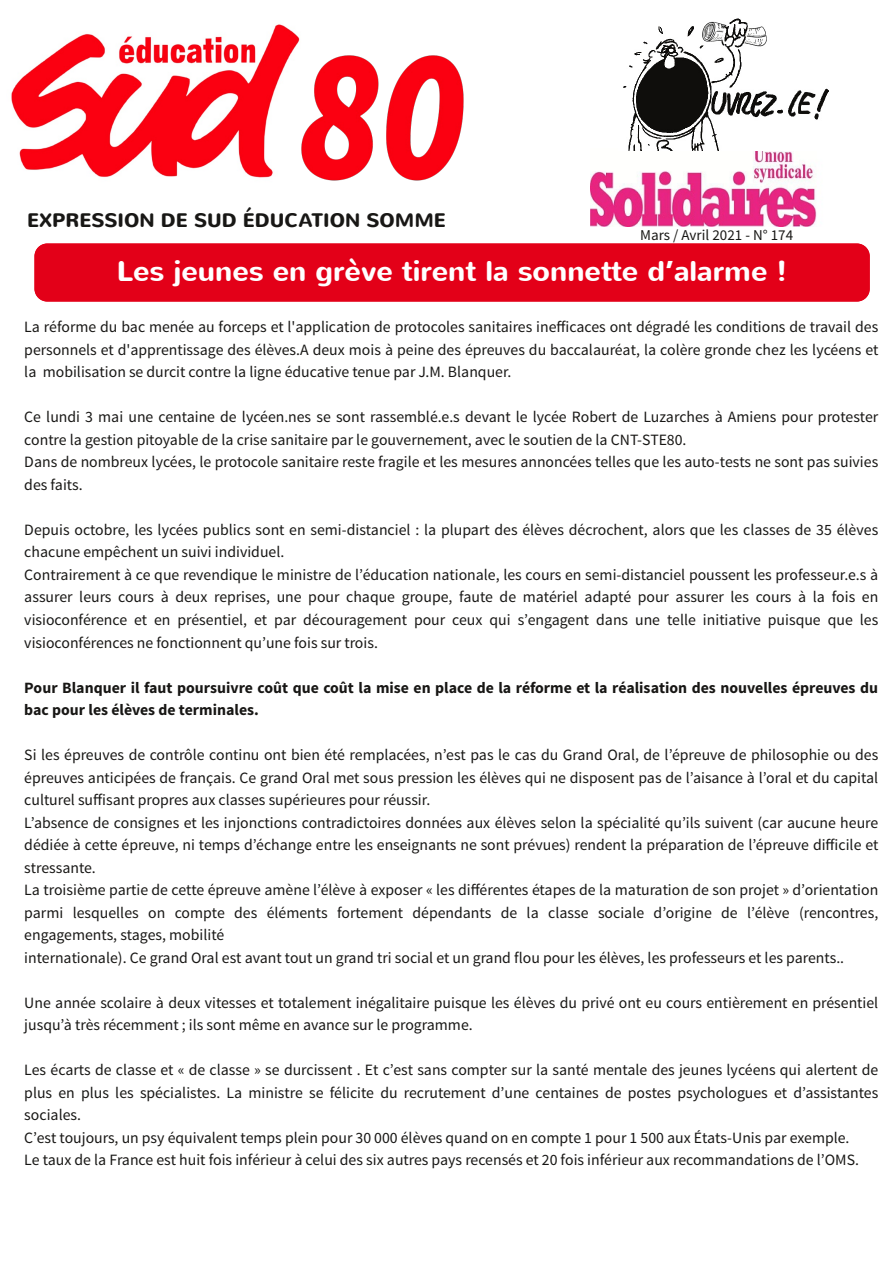
<style>
.page{position:relative;width:893px;height:1263px;background:#fff}
.page>*{position:absolute;margin:0;border:0;box-sizing:border-box;transform-origin:0 0}
.t1{font:700 28.5px "Nunito";color:#fff}
.t2{font:700 19.5px "Nunito";color:#181715}
.t3{font:15.75px/22.5px "Source Sans Pro";color:#181715}
.t4{font:700 15.75px/22.5px "Source Sans Pro";color:#181715}
.t5{font:15px "Source Sans Pro";letter-spacing:.005em;color:#181715}
</style>
<div class="page">
<img style="left:11px;top:24px;width:289px;height:154px">
<img style="left:591px;top:151px;width:226px;height:75px">
<img style="left:301px;top:55px;width:163px;height:126px">
<img style="left:623px;top:18px;width:206px;height:133px">
<div style="left:34px;top:243px;width:836px;height:58px;background:#e30018;border-radius:13px"></div>
<p class="t2" style="left:27px;top:208px;width:420px">EXPRESSION DE SUD ÉDUCATION SOMME</p>
<p class="t5" style="left:640px;top:225px;width:154px">Mars / Avril 2021 - N° 174</p>
<h1 class="t1" style="left:117px;top:252px;width:672px">Les jeunes en grève tirent la sonnette d’alarme !</h1>
<p class="t3" style="left:24px;top:316px;width:855px;text-align:justify">La réforme du bac menée au forceps et l'application de protocoles sanitaires inefficaces ont dégradé les conditions de travail des personnels et d'apprentissage des élèves.A deux mois à peine des épreuves du baccalauréat, la colère gronde chez les lycéens et la mobilisation se durcit contre la ligne éducative tenue par J.M. Blanquer.</p>
<p class="t3" style="left:24px;top:406px;width:855px">Ce lundi 3 mai une centaine de lycéen.nes se sont rassemblé.e.s devant le lycée Robert de Luzarches à Amiens pour protester contre la gestion pitoyable de la crise sanitaire par le gouvernement, avec le soutien de la CNT-STE80.<br>Dans de nombreux lycées, le protocole sanitaire reste fragile et les mesures annoncées telles que les auto-tests ne sont pas suivies des faits.</p>
<p class="t3" style="left:24px;top:518px;width:855px">Depuis octobre, les lycées publics sont en semi-distanciel : la plupart des élèves décrochent, alors que les classes de 35 élèves chacune empêchent un suivi individuel.<br>Contrairement à ce que revendique le ministre de l’éducation nationale, les cours en semi-distanciel poussent les professeur.e.s à assurer leurs cours à deux reprises, une pour chaque groupe, faute de matériel adapté pour assurer les cours à la fois en visioconférence et en présentiel, et par découragement pour ceux qui s’engagent dans une telle initiative puisque que les visioconférences ne fonctionnent qu’une fois sur trois.</p>
<p class="t4" style="left:24px;top:676px;width:855px">Pour Blanquer il faut poursuivre coût que coût la mise en place de la réforme et la réalisation des nouvelles épreuves du bac pour les élèves de terminales.</p>
<p class="t3" style="left:24px;top:743px;width:855px">Si les épreuves de contrôle continu ont bien été remplacées, n’est pas le cas du Grand Oral, de l’épreuve de philosophie ou des épreuves anticipées de français. Ce grand Oral met sous pression les élèves qui ne disposent pas de l’aisance à l’oral et du capital culturel suffisant propres aux classes supérieures pour réussir.<br>L’absence de consignes et les injonctions contradictoires données aux élèves selon la spécialité qu’ils suivent (car aucune heure dédiée à cette épreuve, ni temps d’échange entre les enseignants ne sont prévues) rendent la préparation de l’épreuve difficile et stressante.<br>La troisième partie de cette épreuve amène l’élève à exposer « les différentes étapes de la maturation de son projet » d’orientation parmi lesquelles on compte des éléments fortement dépendants de la classe sociale d’origine de l’élève (rencontres, engagements, stages, mobilité<br>internationale). Ce grand Oral est avant tout un grand tri social et un grand flou pour les élèves, les professeurs et les parents..</p>
<p class="t3" style="left:24px;top:991px;width:855px">Une année scolaire à deux vitesses et totalement inégalitaire puisque les élèves du privé ont eu cours entièrement en présentiel jusqu’à très récemment ; ils sont même en avance sur le programme.</p>
<p class="t3" style="left:24px;top:1058px;width:855px">Les écarts de classe et « de classe » se durcissent . Et c’est sans compter sur la santé mentale des jeunes lycéens qui alertent de plus en plus les spécialistes. La ministre se félicite du recrutement d’une centaines de postes psychologues et d’assistantes sociales.<br>C’est toujours, un psy équivalent temps plein pour 30 000 élèves quand on en compte 1 pour 1 500 aux États-Unis par exemple.<br>Le taux de la France est huit fois inférieur à celui des six autres pays recensés et 20 fois inférieur aux recommandations de l’OMS.</p>
</div>
